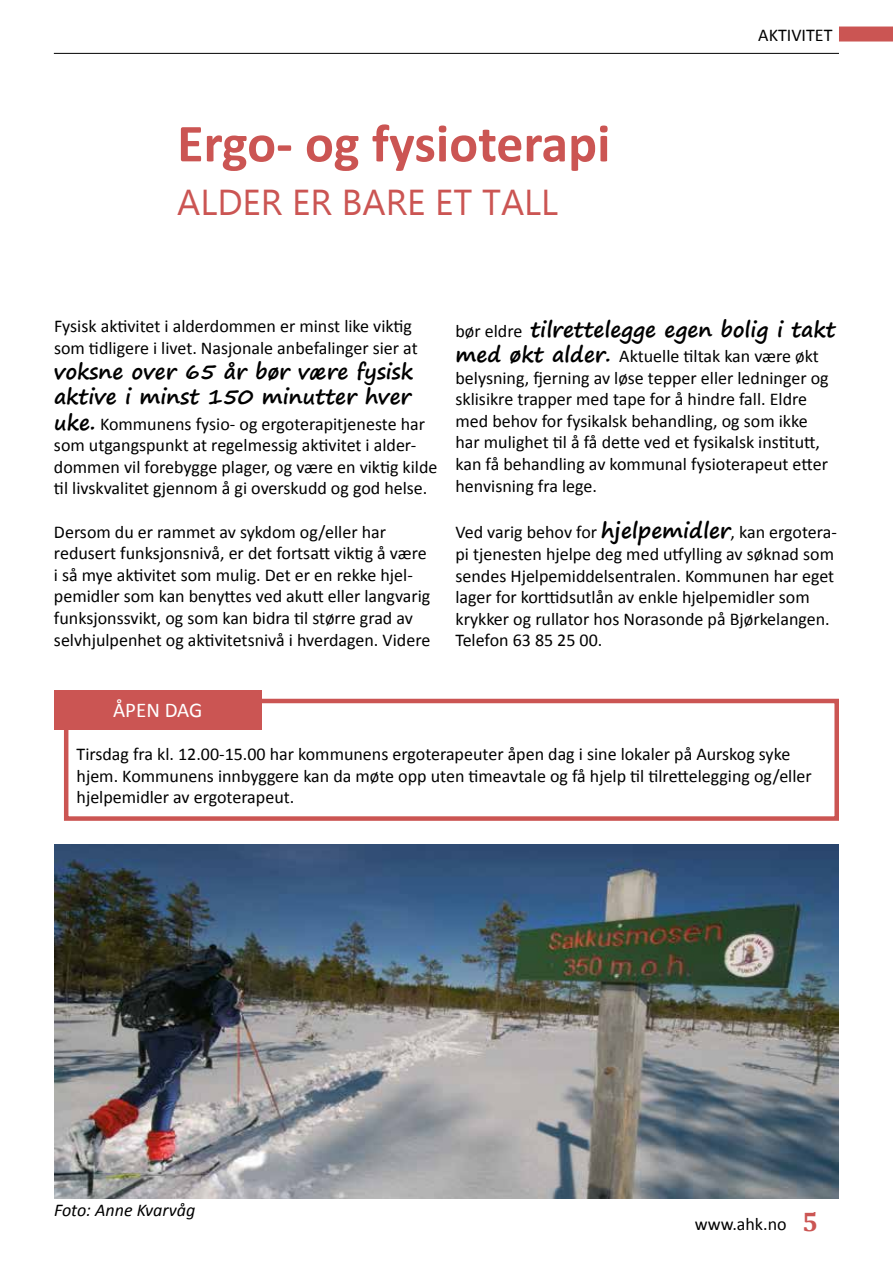
<style>
.page{position:relative;width:893px;height:1263px;background:#fff}
.page>*{position:absolute;margin:0;border:0;box-sizing:border-box;transform-origin:0 0}
.t1{font:700 54px "Calibri";color:#cb5553}
.t2{font:36px "Lao UI";color:#cb5553}
.t3{font:700 21px/25.2px "Segoe Print";color:#000}
.t4{font:21px "Calibri";color:#fff}
.t5{font:18px/21.6px "Calibri";color:#000}
.t6{font:italic 18px "Calibri";color:#000}
.s1{font-family:"Segoe Print";font-weight:700;font-size:21px}
.s2{font-family:"Calibri";font-weight:400;font-size:18px}
.s3{font-family:"Cambria";font-weight:700;font-size:27px;color:#cb5553}
</style>
<div class="page">
<hr style="left:54px;top:53px;width:785px;height:1px;background:#000">
<div style="left:839px;top:27px;width:54px;height:15px;background:#cb5553"></div>
<img style="left:54px;top:844px;width:785px;height:354px">
<div style="left:64px;top:699px;width:775px;height:122px;border:4px solid #cb5553"></div>
<div style="left:54px;top:690px;width:208px;height:39px;background:#cb5553"></div>
<h1 class="t1" style="left:177px;top:109px;width:435px">Ergo- og fysioterapi</h1>
<h2 class="t2" style="left:177px;top:178px;width:383px">ALDER ER BARE ET TALL</h2>
<p class="t5" style="left:758px;top:24px;width:76px">AKTIVITET</p>
<p class="t5" style="left:54px;top:316px;width:365px">Fysisk aktivitet i alderdommen er minst like viktig som tidligere i livet. Nasjonale anbefalinger sier at</p>
<p class="t3" style="left:54px;top:358px;width:361px">voksne over 65 år bør være fysisk aktive i minst 150 minutter hver</p>
<p class="t5" style="left:54px;top:413px;width:385px"><span class="s1">uke.</span> Kommunens fysio- og ergoterapitjeneste har som utgangspunkt at regelmessig aktivitet i alder&shy;dommen vil forebygge plager, og være en viktig kilde til livskvalitet gjennom å gi overskudd og god helse.</p>
<p class="t5" style="left:54px;top:521px;width:378px">Dersom du er rammet av sykdom og/eller har redusert funksjonsnivå, er det fortsatt viktig å være i så mye aktivitet som mulig. Det er en rekke hjel&shy;pemidler som kan benyttes ved akutt eller langvarig funksjonssvikt, og som kan bidra til større grad av selvhjulpenhet og aktivitetsnivå i hverdagen. Videre</p>
<p class="t3" style="left:455px;top:316px;width:382px"><span class="s2">bør eldre</span> tilrettelegge egen bolig i takt</p>
<p class="t5" style="left:455px;top:345px;width:375px"><span class="s1">med økt alder.</span> Aktuelle tiltak kan være økt belysning, fjerning av løse tepper eller ledninger og sklisikre trapper med tape for å hindre fall. Eldre med behov for fysikalsk behandling, og som ikke har mulighet til å få dette ved et fysikalsk institutt, kan få behandling av kommunal fysioterapeut etter henvisning fra lege.</p>
<p class="t5" style="left:455px;top:522px;width:383px">Ved varig behov for <span class="s1">hjelpemidler</span>, kan ergotera&shy;pi tjenesten hjelpe deg med utfylling av søknad som sendes Hjelpemiddelsentralen. Kommunen har eget lager for korttidsutlån av enkle hjelpemidler som krykker og rullator hos Norasonde på Bjørkelangen.<br>Telefon 63 85 25 00.</p>
<p class="t4" style="left:113px;top:697px;width:91px">ÅPEN DAG</p>
<p class="t5" style="left:77px;top:743px;width:737px">Tirsdag fra kl. 12.00-15.00 har kommunens ergoterapeuter åpen dag i sine lokaler på Aurskog syke hjem. Kommunens innbyggere kan da møte opp uten timeavtale og få hjelp til tilrettelegging og/eller hjelpemidler av ergoterapeut.</p>
<p class="t6" style="left:54px;top:1198px;width:143px">Foto: Anne Kvarvåg</p>
<p class="t5" style="left:695px;top:1213px;width:125px">www.ahk.no <span class="s3">5</span></p>
</div>
